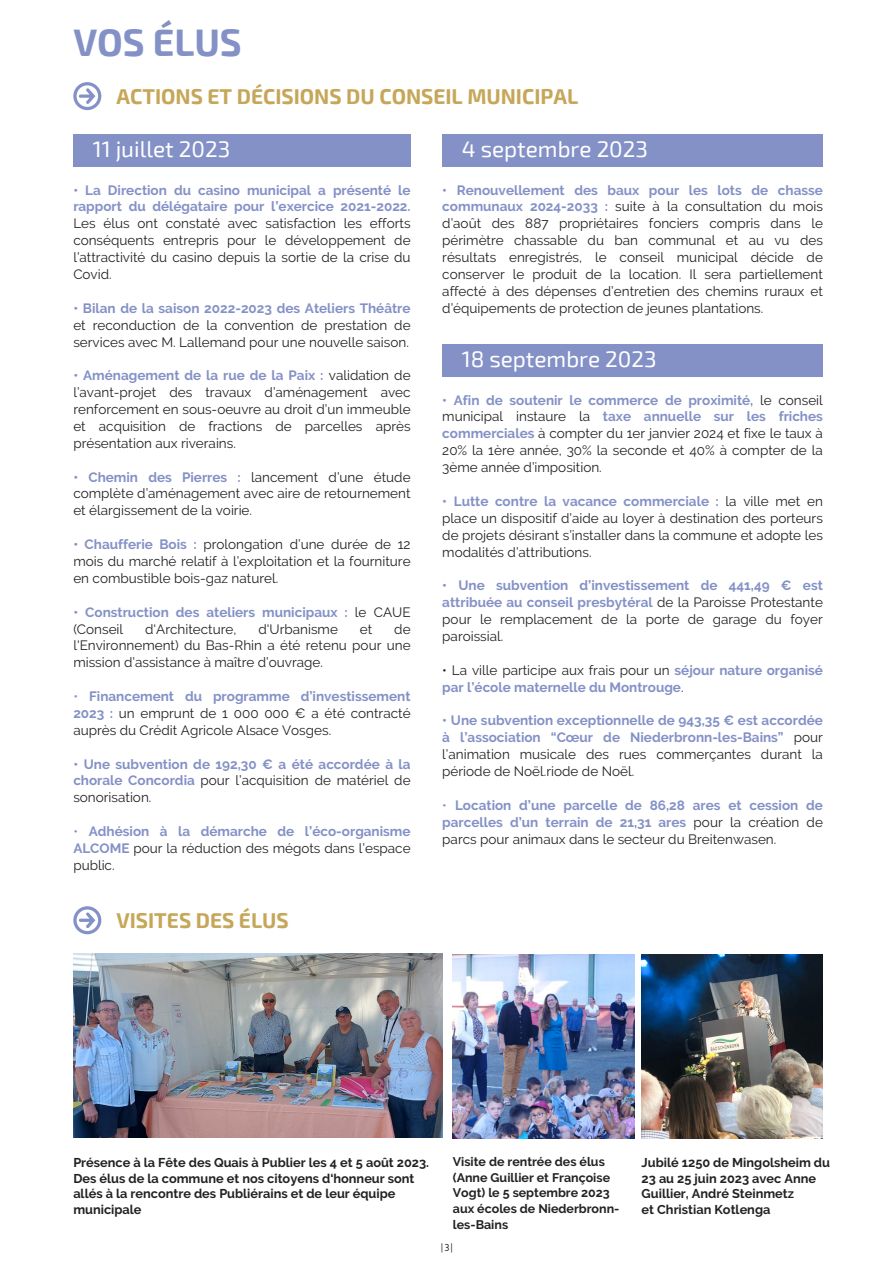
<style>
.page{position:relative;width:893px;height:1264px;background:#fff}
.page>*{position:absolute;margin:0;border:0;box-sizing:border-box;transform-origin:0 0}
.t1{font:700 37.5px "Exo 2";color:#8491c7}
.t2{font:22.5px "Exo 2";color:#fff}
.t3{font:700 21px "Exo 2";color:#c6a759}
.t4{font:13.5px/16.8px "Raleway";color:#222;text-align:justify}
.t5{font:700 13.5px/16.8px "Raleway";color:#8491c7;text-align:justify}
.t6{font:700 12.75px/15.9px "Raleway";color:#222}
.t7{font:700 12.45px/15.6px "Raleway";color:#222}
.t8{font:10.5px "Gidole";color:#222}
.s1{font-weight:700;color:#8491c7}
.s2{font-weight:400;color:#222}
.s3{color:#8491c7}
.s4{font-weight:400}
</style>
<div class="page">
<div style="left:73px;top:134px;width:337px;height:32px;background:#8491c7"></div>
<svg style="left:73px;top:82px;width:28px;height:28px"></svg>
<div style="left:442px;top:134px;width:380px;height:32px;background:#8491c7"></div>
<div style="left:442px;top:344px;width:380px;height:32px;background:#8491c7"></div>
<img style="left:73px;top:953px;width:369px;height:184px">
<img style="left:453px;top:954px;width:181px;height:184px">
<img style="left:641px;top:954px;width:181px;height:184px">
<svg style="left:73px;top:906px;width:28px;height:28px"></svg>
<p class="t1" style="left:73px;top:18px;width:170px">VOS ÉLUS</p>
<p class="t3" style="left:116px;top:82px;width:463px">ACTIONS ET DÉCISIONS DU CONSEIL MUNICIPAL</p>
<p class="t2" style="left:93px;top:135px;width:139px">11 juillet 2023</p>
<p class="t4" style="left:73px;top:181px;width:339px"><span class="s1">• La Direction du casino municipal a présenté le rapport du délégataire pour l’exercice 2021-2022.<br></span>Les élus ont constaté avec satisfaction les efforts conséquents entrepris pour le développement de l’attractivité du casino depuis la sortie de la crise du Covid.</p>
<p class="t4" style="left:73px;top:299px;width:339px"><span class="s1">• Bilan de la saison 2022-2023 des Ateliers Théâtre </span>et reconduction de la convention de prestation de services avec M. Lallemand pour une nouvelle saison.</p>
<p class="t4" style="left:73px;top:367px;width:339px"><span class="s1">• Aménagement de la rue de la Paix :</span> validation de l’avant-projet des travaux d’aménagement avec renforcement en sous-oeuvre au droit d’un immeuble et acquisition de fractions de parcelles après présentation aux riverains.</p>
<p class="t4" style="left:73px;top:468px;width:339px"><span class="s1">• Chemin des Pierres :</span> lancement d’une étude complète d’aménagement avec aire de retournement et élargissement de la voirie.</p>
<p class="t4" style="left:73px;top:536px;width:339px"><span class="s1">• Chaufferie Bois :</span> prolongation d’une durée de 12 mois du marché relatif à l’exploitation et la fourniture en combustible bois-gaz naturel.</p>
<p class="t5" style="left:73px;top:603px;width:339px">• Construction des ateliers municipaux : <span class="s2">le CAUE (Conseil</span></p>
<p class="t4" style="left:73px;top:620px;width:339px;text-indent:321px">de l'Environnement) du Bas-Rhin a été retenu pour une mission d’assistance à maître d’ouvrage.</p>
<p class="t4" style="left:73px;top:688px;width:339px"><span class="s3">•</span> <span class="s1">Financement du programme d’investissement 2023 :</span> un emprunt de 1 000 000 € a été contracté auprès du Crédit Agricole Alsace Vosges.</p>
<p class="t5" style="left:73px;top:755px;width:339px">• Une subvention de 192,30 € a été accordée à la chorale Concordia <span class="s2">pour l’acquisition de matériel de sonorisation.</span></p>
<p class="t4" style="left:73px;top:823px;width:339px"><span class="s3">•</span> <span class="s1">Adhésion à la démarche de l’éco-organisme ALCOME</span> pour la réduction des mégots dans l’espace public.</p>
<p class="t4" style="left:145px;top:620px;width:93px">d'Architecture,</p>
<p class="t4" style="left:258px;top:620px;width:81px">d'Urbanisme</p>
<p class="t4" style="left:360px;top:620px;width:14px">et</p>
<p class="t3" style="left:116px;top:906px;width:174px">VISITES DES ÉLUS</p>
<p class="t2" style="left:462px;top:135px;width:188px">4 septembre 2023</p>
<p class="t4" style="left:442px;top:181px;width:382px"><span class="s1">• Renouvellement des baux pour les lots de chasse communaux 2024-2033 :</span> suite à la consultation du mois d’août des 887 propriétaires fonciers compris dans le périmètre chassable du ban communal et au vu des résultats enregistrés, le conseil municipal décide de conserver le produit de la location. Il sera partiellement affecté à des dépenses d’entretien des chemins ruraux et d’équipements de protection de jeunes plantations.</p>
<p class="t2" style="left:461px;top:345px;width:196px">18 septembre 2023</p>
<p class="t4" style="left:442px;top:391px;width:382px"><span class="s1">• Afin de soutenir le commerce de proximité,</span> le conseil municipal instaure la <span class="s1">taxe annuelle sur les friches commerciales</span> à compter du 1er janvier 2024 et fixe le taux à 20% la 1ère année, 30% la seconde et 40% à compter de la 3ème année d’imposition.</p>
<p class="t4" style="left:442px;top:492px;width:382px"><span class="s1">• Lutte contre la vacance commerciale :</span> la ville met en place un dispositif d’aide au loyer à destination des porteurs de projets désirant s’installer dans la commune et adopte les modalités d’attributions.</p>
<p class="t4" style="left:442px;top:577px;width:382px"><span class="s1">• Une subvention d’investissement de 441,49 € est attribuée au conseil presbytéral</span> de la Paroisse Protestante pour le remplacement de la porte de garage du foyer paroissial.</p>
<p class="t5" style="left:442px;top:661px;width:382px"><span class="s2">• La ville participe aux frais pour un</span> séjour nature organisé par l’école maternelle du Montrouge<span class="s2">.</span></p>
<p class="t5" style="left:442px;top:712px;width:382px">• Une subvention exceptionnelle de 943,35 € est accordée à l’association “Cœur de Niederbronn-les-Bains” <span class="s2">pour l’animation musicale des rues commerçantes durant la période de Noël.riode de Noël.</span></p>
<p class="t5" style="left:442px;top:796px;width:382px"><span class="s4">•</span> Location d’une parcelle de 86,28 ares et cession de parcelles d’un terrain de 21,31 ares <span class="s2">pour la création de parcs pour animaux dans le secteur du Breitenwasen.</span></p>
<p class="t6" style="left:73px;top:1154px;width:357px">Présence à la Fête des Quais à Publier les 4 et 5 août 2023.</p>
<p class="t6" style="left:73px;top:1170px;width:342px">Des élus de la commune et nos citoyens d‘honneur sont allés à la rencontre des Publiérains et de leur équipe municipale</p>
<p class="t7" style="left:453px;top:1154px;width:159px">Visite de rentrée des élus (Anne Guillier et Françoise<br>Vogt) le 5 septembre 2023</p>
<p class="t7" style="left:453px;top:1200px;width:168px">aux écoles de Niederbronn&shy;les-Bains</p>
<p class="t8" style="left:441px;top:1241px;width:14px">|3|</p>
<p class="t6" style="left:641px;top:1154px;width:190px">Jubilé 1250 de Mingolsheim du<br>23 au 25 juin 2023 avec Anne<br>Guillier, André Steinmetz</p>
<p class="t6" style="left:641px;top:1201px;width:130px">et Christian Kotlenga</p>
</div>
